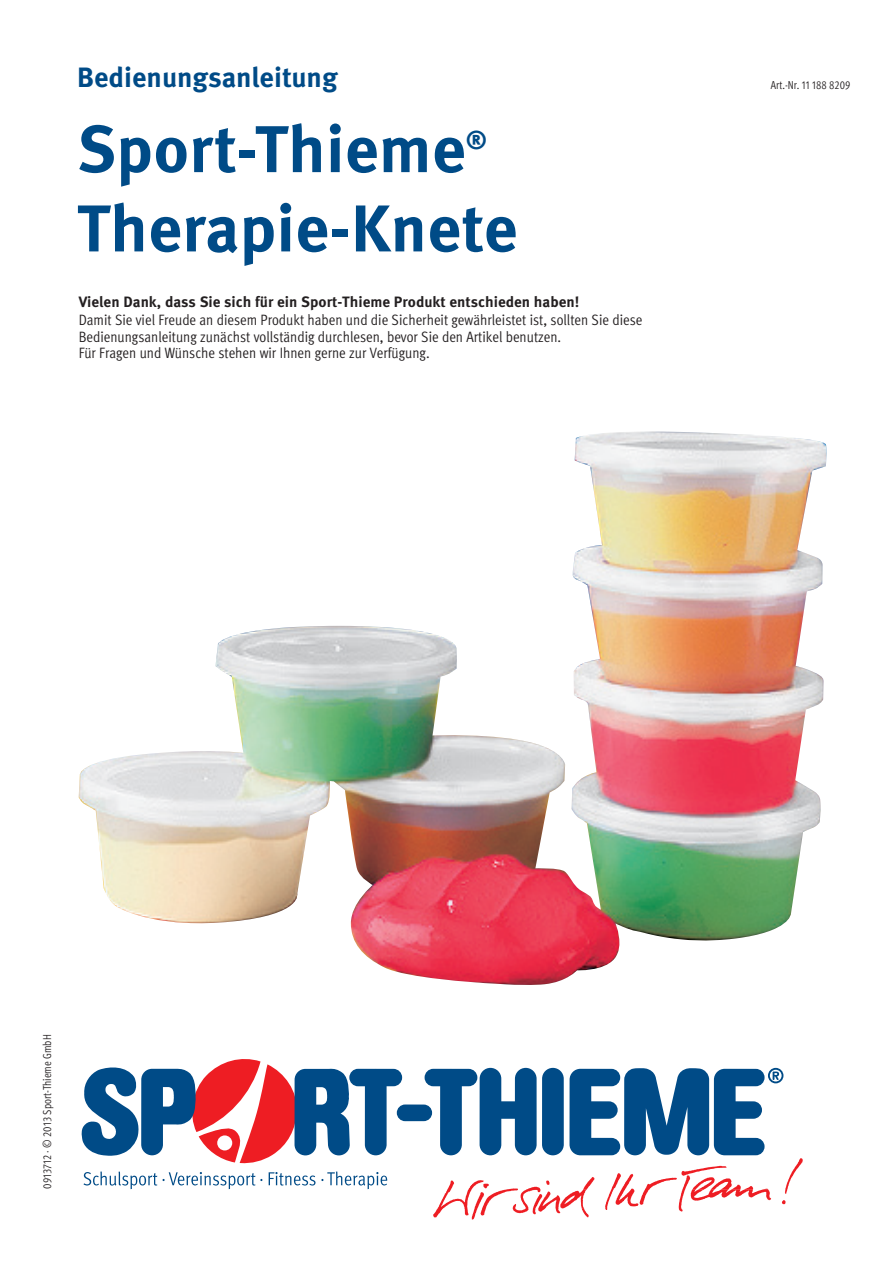
<style>
.page{position:relative;width:893px;height:1263px;background:#fff}
.page>*{position:absolute;margin:0;border:0;box-sizing:border-box;transform-origin:0 0}
.t1{font:700 66px "Meta Pro";color:#004b87}
.t2{font:700 27.9px "Meta Pro";color:#004b87}
.t3{font:700 25.5px "Meta Pro";color:#004b87}
.t4{font:15px/16.5px "Meta Pro Cond Norm";color:#231f20}
.t5{font:700 15px "Meta Pro";color:#231f20}
.t6{font:11.55px "Meta Pro Cond Norm";color:#231f20;scale:.93 1}
</style>
<div class="page">
<div style="left:397px;top:1104px;width:35px;height:17px;background:#004b87;border-radius:8px"></div>
<svg style="left:82px;top:1059px;width:320px;height:105px"></svg>
<svg style="left:425px;top:1068px;width:377px;height:151px"></svg>
<svg style="left:84px;top:1171px;width:178px;height:18px"></svg>
<svg style="left:269px;top:1171px;width:118px;height:18px"></svg>
<img style="left:79px;top:431px;width:748px;height:554px">
<h2 class="t2" style="left:77px;top:55px;width:262px">Bedienungsanleitung</h2>
<h1 class="t1" style="left:77px;top:98px;width:390px">Sport-Thieme</h1>
<h3 class="t3" style="left:466px;top:120px;width:23px">®</h3>
<h1 class="t1" style="left:77px;top:177px;width:442px">Therapie-Knete</h1>
<p class="t5" style="left:79px;top:290px;width:502px">Vielen Dank, dass Sie sich für ein Sport-Thieme Produkt entschieden haben!</p>
<p class="t4" style="left:79px;top:311px;width:565px">Damit Sie viel Freude an diesem Produkt haben und die Sicherheit gewährleistet ist, sollten Sie diese<br>Bedienungsanleitung zunächst vollständig durchlesen, bevor Sie den Artikel benutzen.<br>Für Fragen und Wünsche stehen wir Ihnen gerne zur Verfügung.</p>
<p class="t6" style="left:771px;top:76px;width:87px">Art.-Nr. 11 188 8209</p>
<p class="t6" style="left:39px;top:1188px;width:167px;rotate:-90deg">0913712 · © 2013 Sport-Thieme GmbH</p>
</div>
